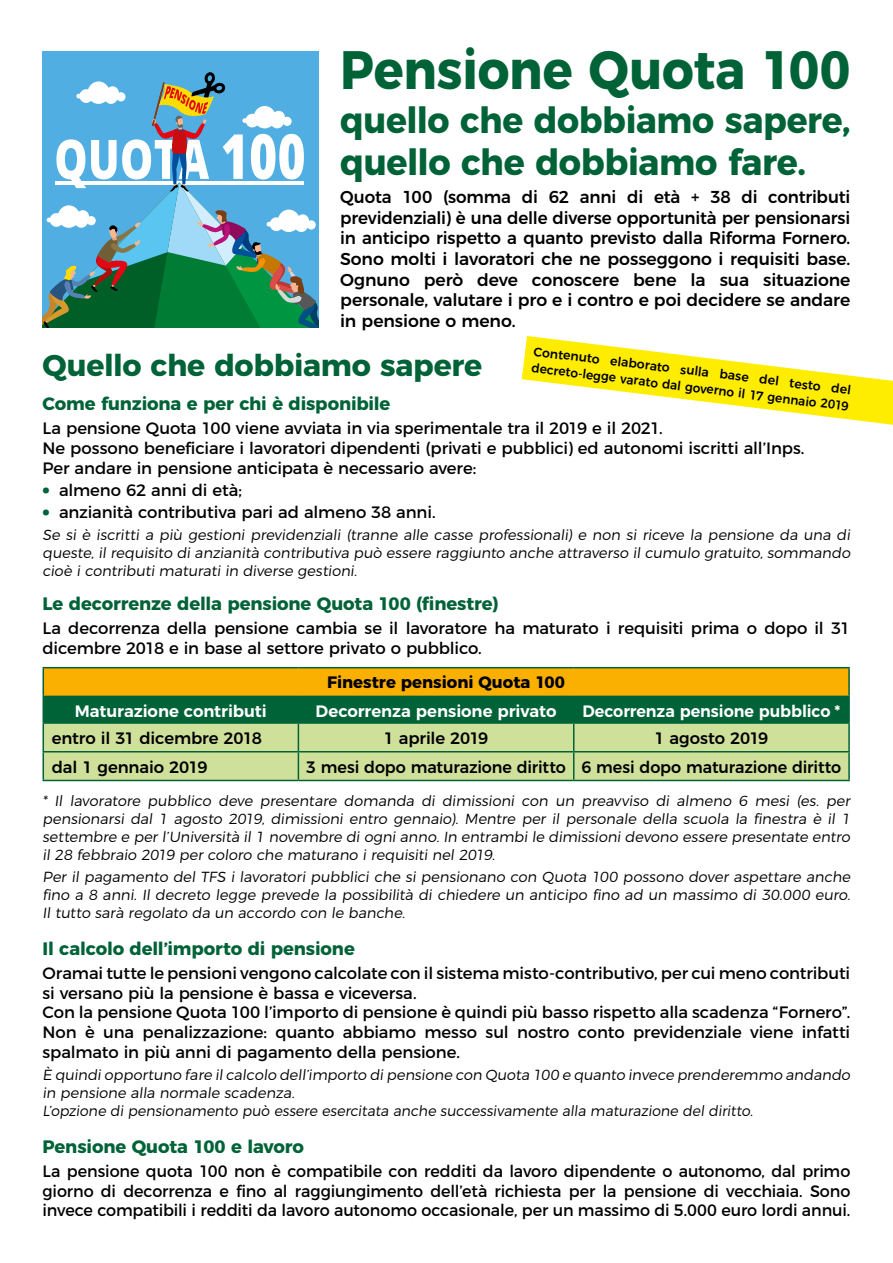
<style>
.page{position:relative;width:893px;height:1263px;background:#fff}
.page>*{position:absolute;margin:0;border:0;box-sizing:border-box;transform-origin:0 0}
.t1{font:700 54px "Montserrat";letter-spacing:-.005em;color:#006237;scale:.92 1}
.t2{font:700 36px/42px "Montserrat";letter-spacing:-.01em;color:#006237;scale:.96 1}
.t3{font:700 30px "Montserrat";letter-spacing:-.01em;color:#006237}
.t4{font:700 18px "Montserrat";letter-spacing:-.005em;color:#006237}
.t5{font:500 17.25px/20.7px "Montserrat";letter-spacing:-.005em;color:#000;text-align:justify}
.t6{font:16.5px/19.8px "Montserrat";letter-spacing:-.005em;color:#000}
.t7{font:500 16.5px "Montserrat";letter-spacing:-.01em;color:#000}
.t8{font:600 16.5px "Montserrat";letter-spacing:-.005em;color:#fff}
.t9{font:700 16.5px "Montserrat";letter-spacing:-.005em;color:#000}
.t10{font:300 14.7px/18px "Montserrat";color:#000;text-align:justify}
.t11{font:500 12.75px/16.5px "Montserrat";color:#000}
.s1{font-weight:900;font-size:19.5px;color:#006237}
</style>
<div class="page">
<div style="left:43px;top:51px;width:276px;height:276px;background:#51aee2"></div>
<svg style="left:43px;top:72px;width:276px;height:255px"></svg>
<hr style="left:43px;top:667px;width:255px;height:1px;background:#006237">
<hr style="left:298px;top:667px;width:276px;height:1px;background:#006237">
<hr style="left:574px;top:667px;width:276px;height:1px;background:#006237">
<hr style="left:848px;top:668px;width:2px;height:28px;background:#006237">
<hr style="left:574px;top:696px;width:276px;height:1px;background:#006237">
<hr style="left:848px;top:697px;width:2px;height:25px;background:#006237">
<hr style="left:574px;top:722px;width:276px;height:2px;background:#006237">
<hr style="left:848px;top:724px;width:2px;height:27px;background:#006237">
<hr style="left:574px;top:751px;width:276px;height:1px;background:#006237">
<svg style="left:43px;top:668px;width:806px;height:112px;background:#a0b159"></svg>
<hr style="left:848px;top:752px;width:2px;height:28px;background:#006237">
<hr style="left:43px;top:780px;width:255px;height:1px;background:#006237">
<hr style="left:298px;top:780px;width:276px;height:1px;background:#006237">
<hr style="left:574px;top:780px;width:276px;height:1px;background:#006237">
<svg style="left:522px;top:336px;width:371px;height:89px"></svg>
<h1 class="t1" style="left:340px;top:26px;width:556px">Pensione Quota 100</h1>
<h2 class="t2" style="left:340px;top:96px;width:533px">quello che dobbiamo sapere, quello che dobbiamo fare.</h2>
<p class="t5" style="left:340px;top:185px;width:512px">Quota 100 (somma di 62 anni di età + 38 di contributi previdenziali) è una delle diverse opportunità per pensionarsi in anticipo rispetto a quanto previsto dalla Riforma Fornero.<br>Sono molti i lavoratori che ne posseggono i requisiti base.<br>Ognuno però deve conoscere bene la sua situazione personale, valutare i pro e i contro e poi decidere se andare in pensione o meno.</p>
<h3 class="t3" style="left:43px;top:340px;width:441px">Quello che dobbiamo sapere</h3>
<p class="t4" style="left:43px;top:389px;width:349px">Come funziona e per chi è disponibile</p>
<p class="t6" style="left:43px;top:417px;width:763px">La pensione Quota 100 viene avviata in via sperimentale tra il 2019 e il 2021.<br>Ne possono beneficiare i lavoratori dipendenti (privati e pubblici) ed autonomi iscritti all’Inps.<br>Per andare in pensione anticipata è necessario avere:</p>
<p class="t6" style="left:43px;top:479px;width:201px"><span class="s1">•</span> almeno 62 anni di età;</p>
<p class="t6" style="left:43px;top:501px;width:395px"><span class="s1">•</span> anzianità contributiva pari ad almeno 38 anni.</p>
<p class="t10" style="left:43px;top:524px;width:812px">Se si è iscritti a più gestioni previdenziali (tranne alle casse professionali) e non si riceve la pensione da una di queste, il requisito di anzianità contributiva può essere raggiunto anche attraverso il cumulo gratuito, sommando cioè i contributi maturati in diverse gestioni.</p>
<p class="t4" style="left:43px;top:589px;width:457px">Le decorrenze della pensione Quota 100 (finestre)</p>
<p class="t6" style="left:43px;top:617px;width:809px">La decorrenza della pensione cambia se il lavoratore ha maturato i requisiti prima o dopo il 31 dicembre 2018 e in base al settore privato o pubblico.</p>
<p class="t9" style="left:327px;top:668px;width:239px">Finestre pensioni Quota 100</p>
<p class="t8" style="left:75px;top:697px;width:194px">Maturazione contributi</p>
<p class="t8" style="left:316px;top:697px;width:242px">Decorrenza pensione privato</p>
<p class="t8" style="left:582px;top:697px;width:259px">Decorrenza pensione pubblico *</p>
<p class="t7" style="left:52px;top:725px;width:212px">entro il 31 dicembre 2018</p>
<p class="t7" style="left:384px;top:725px;width:106px">1 aprile 2019</p>
<p class="t7" style="left:654px;top:725px;width:116px">1 agosto 2019</p>
<p class="t7" style="left:52px;top:754px;width:157px">dal 1 gennaio 2019</p>
<p class="t7" style="left:306px;top:754px;width:536px">3 mesi dopo maturazione diritto 6 mesi dopo maturazione diritto</p>
<p class="t10" style="left:43px;top:790px;width:812px">* Il lavoratore pubblico deve presentare domanda di dimissioni con un preavviso di almeno 6 mesi (es. per pensionarsi dal 1 agosto 2019, dimissioni entro gennaio). Mentre per il personale della scuola la finestra è il 1 settembre e per l’Università il 1 novembre di ogni anno. In entrambi le dimissioni devono essere presentate entro il 28 febbraio 2019 per coloro che maturano i requisiti nel 2019.</p>
<p class="t10" style="left:43px;top:867px;width:812px">Per il pagamento del TFS i lavoratori pubblici che si pensionano con Quota 100 possono dover aspettare anche fino a 8 anni. Il decreto legge prevede la possibilità di chiedere un anticipo fino ad un massimo di 30.000 euro.<br>Il tutto sarà regolato da un accordo con le banche.</p>
<p class="t4" style="left:43px;top:933px;width:314px">Il calcolo dell’importo di pensione</p>
<p class="t6" style="left:43px;top:962px;width:809px">Oramai tutte le pensioni vengono calcolate con il sistema misto-contributivo, per cui meno contributi si versano più la pensione è bassa e viceversa.<br>Con la pensione Quota 100 l’importo di pensione è quindi più basso rispetto alla scadenza “Fornero”.<br>Non è una penalizzazione: quanto abbiamo messo sul nostro conto previdenziale viene infatti spalmato in più anni di pagamento della pensione.</p>
<p class="t10" style="left:43px;top:1065px;width:812px;text-align:left">È quindiopportuno fare ilcalcolo dell’importo dipensione con Quota 100 e quanto invece prenderemmo andando in pensione alla normale scadenza.<br>L’opzione di pensionamento può essere esercitata anche successivamente alla maturazione del diritto.</p>
<p class="t4" style="left:43px;top:1131px;width:263px">Pensione Quota 100 e lavoro</p>
<p class="t6" style="left:43px;top:1160px;width:809px;text-align:justify">La pensione quota 100 non è compatibile con redditi da lavoro dipendente o autonomo, dal primo giorno di decorrenza e fino al raggiungimento dell’età richiesta per la pensione di vecchiaia. Sono invece compatibili i redditi da lavoro autonomo occasionale, per un massimo di 5.000 euro lordi annui.</p>
<p class="t11" style="left:535px;top:342px;width:321px;rotate:7deg">Contenuto elaborato sulla base del testo del decreto-legge varato dal governo il 17 gennaio 2019</p>
</div>
